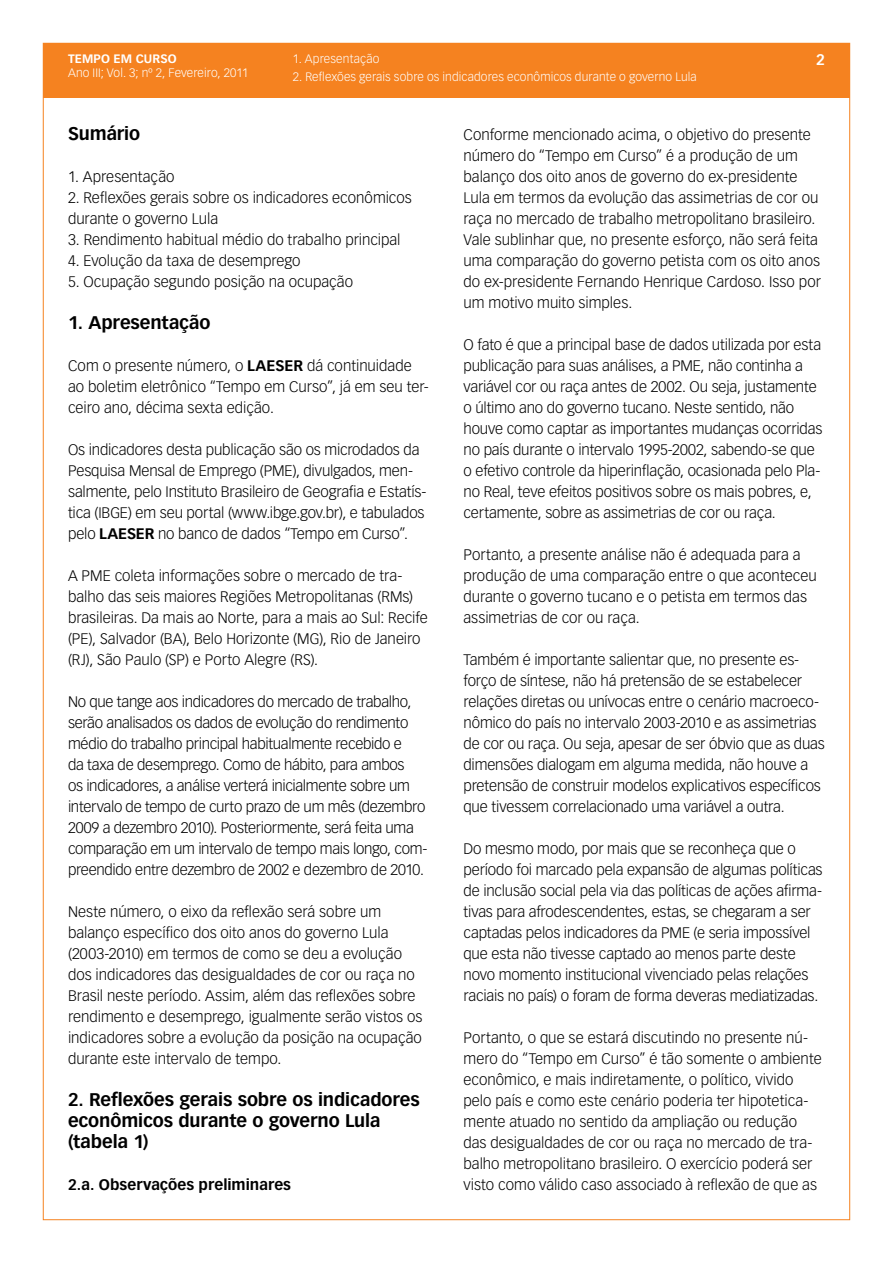
<style>
.page{position:relative;width:893px;height:1263px;background:#fff}
.page>*{position:absolute;margin:0;border:0;box-sizing:border-box;transform-origin:0 0}
.t1{font:700 18px/21px "Vectora LT Std";letter-spacing:-.005em;color:#000}
.t2{font:300 15px/21px "Vectora LT Std";letter-spacing:-.005em;color:#000}
.t3{font:700 15px "Vectora LT Std";letter-spacing:.005em;color:#000}
.t4{font:700 15px "Vectora LT Std";color:#fff}
.t5{font:300 12px "Vectora LT Std";letter-spacing:.01em;color:#fff}
.t6{font:700 12px "Vectora LT Std";letter-spacing:.01em;color:#fff}
.s1{font-weight:700}
</style>
<div class="page">
<div style="left:43px;top:43px;width:806px;height:55px;background:#f58220"></div>
<p class="t5" style="left:293px;top:52px;width:88px">1. Apresentação</p>
<p class="t5" style="left:293px;top:70px;width:405px">2. Reflexões gerais sobre os indicadores econômicos durante o governo Lula</p>
<p class="t6" style="left:68px;top:51px;width:110px">TEMPO EM CURSO</p>
<p class="t4" style="left:816px;top:51px;width:10px">2</p>
<p class="t5" style="left:68px;top:66px;width:182px">Ano III; Vol. 3; nº 2, Fevereiro, 2011</p>
<p class="t1" style="left:68px;top:123px;width:74px">Sumário</p>
<p class="t2" style="left:68px;top:166px;width:108px">1. Apresentação</p>
<p class="t2" style="left:68px;top:187px;width:345px">2. Reflexões gerais sobre os indicadores econômicos durante o governo Lula</p>
<p class="t2" style="left:68px;top:229px;width:334px">3. Rendimento habitual médio do trabalho principal</p>
<p class="t2" style="left:68px;top:250px;width:234px">4. Evolução da taxa de desemprego</p>
<p class="t2" style="left:68px;top:271px;width:287px">5. Ocupação segundo posição na ocupação</p>
<p class="t1" style="left:68px;top:312px;width:144px">1. Apresentação</p>
<p class="t2" style="left:68px;top:355px;width:362px">Com o presente número, o <span class="s1">LAESER</span> dá continuidade ao boletim eletrônico “Tempo em Curso”, já em seu ter&shy;ceiro ano, décima sexta edição.</p>
<p class="t2" style="left:68px;top:439px;width:360px">Os indicadores desta publicação são os microdados da Pesquisa Mensal de Emprego (PME), divulgados, men&shy;salmente, pelo Instituto Brasileiro de Geografia e Estatís&shy;tica (IBGE) em seu portal (www.ibge.gov.br), e tabulados pelo <span class="s1">LAESER</span> no banco de dados “Tempo em Curso”.</p>
<p class="t2" style="left:68px;top:565px;width:361px">A PME coleta informações sobre o mercado de tra&shy;balho das seis maiores Regiões Metropolitanas (RMs) brasileiras. Da mais ao Norte, para a mais ao Sul: Recife (PE), Salvador (BA), Belo Horizonte (MG), Rio de Janeiro (RJ), São Paulo (SP) e Porto Alegre (RS).</p>
<p class="t2" style="left:68px;top:691px;width:361px">No que tange aos indicadores do mercado de trabalho, serão analisados os dados de evolução do rendimento médio do trabalho principal habitualmente recebido e<br>da taxa de desemprego. Como de hábito, para ambos<br>os indicadores, a análise verterá inicialmente sobre um intervalo de tempo de curto prazo de um mês (dezembro 2009 a dezembro 2010). Posteriormente, será feita uma comparação em um intervalo de tempo mais longo, com&shy;preendido entre dezembro de 2002 e dezembro de 2010.</p>
<p class="t2" style="left:68px;top:901px;width:356px">Neste número, o eixo da reflexão será sobre um balanço específico dos oito anos do governo Lula (2003-2010) em termos de como se deu a evolução dos indicadores das desigualdades de cor ou raça no Brasil neste período. Assim, além das reflexões sobre rendimento e desemprego, igualmente serão vistos os indicadores sobre a evolução da posição na ocupação durante este intervalo de tempo.</p>
<p class="t1" style="left:68px;top:1089px;width:353px">2. Reflexões gerais sobre os indicadores econômicos durante o governo Lula (tabela 1)</p>
<p class="t3" style="left:68px;top:1175px;width:225px">2.a. Observações preliminares</p>
<p class="t2" style="left:463px;top:124px;width:359px">Conforme mencionado acima, o objetivo do presente número do “Tempo em Curso” é a produção de um balanço dos oito anos de governo do ex-presidente Lula em termos da evolução das assimetrias de cor ou raça no mercado de trabalho metropolitano brasileiro.<br>Vale sublinhar que, no presente esforço, não será feita uma comparação do governo petista com os oito anos do ex-presidente Fernando Henrique Cardoso. Isso por um motivo muito simples.</p>
<p class="t2" style="left:463px;top:334px;width:360px">O fato é que a principal base de dados utilizada por esta publicação para suas análises, a PME, não continha a variável cor ou raça antes de 2002. Ou seja, justamente o último ano do governo tucano. Neste sentido, não houve como captar as importantes mudanças ocorridas no país durante o intervalo 1995-2002, sabendo-se que o efetivo controle da hiperinflação, ocasionada pelo Pla&shy;no Real, teve efeitos positivos sobre os mais pobres, e, certamente, sobre as assimetrias de cor ou raça.</p>
<p class="t2" style="left:463px;top:544px;width:355px">Portanto, a presente análise não é adequada para a produção de uma comparação entre o que aconteceu durante o governo tucano e o petista em termos das assimetrias de cor ou raça.</p>
<p class="t2" style="left:463px;top:649px;width:363px">Também é importante salientar que, no presente es&shy;forço de síntese, não há pretensão de se estabelecer relações diretas ou unívocas entre o cenário macroeco&shy;nômico do país no intervalo 2003-2010 e as assimetrias de cor ou raça. Ou seja, apesar de ser óbvio que as duas dimensões dialogam em alguma medida, não houve a pretensão de construir modelos explicativos específicos que tivessem correlacionado uma variável a outra.</p>
<p class="t2" style="left:463px;top:838px;width:361px">Do mesmo modo, por mais que se reconheça que o período foi marcado pela expansão de algumas políticas de inclusão social pela via das políticas de ações afirma&shy;tivas para afrodescendentes, estas, se chegaram a ser captadas pelos indicadores da PME (e seria impossível que esta não tivesse captado ao menos parte deste novo momento institucional vivenciado pelas relações raciais no país) o foram de forma deveras mediatizadas.</p>
<p class="t2" style="left:463px;top:1027px;width:360px">Portanto, o que se estará discutindo no presente nú&shy;mero do “Tempo em Curso” é tão somente o ambiente econômico, e mais indiretamente, o político, vivido pelo país e como este cenário poderia ter hipotetica&shy;mente atuado no sentido da ampliação ou redução das desigualdades de cor ou raça no mercado de tra&shy;balho metropolitano brasileiro. O exercício poderá ser visto como válido caso associado à reflexão de que as</p>
</div>
